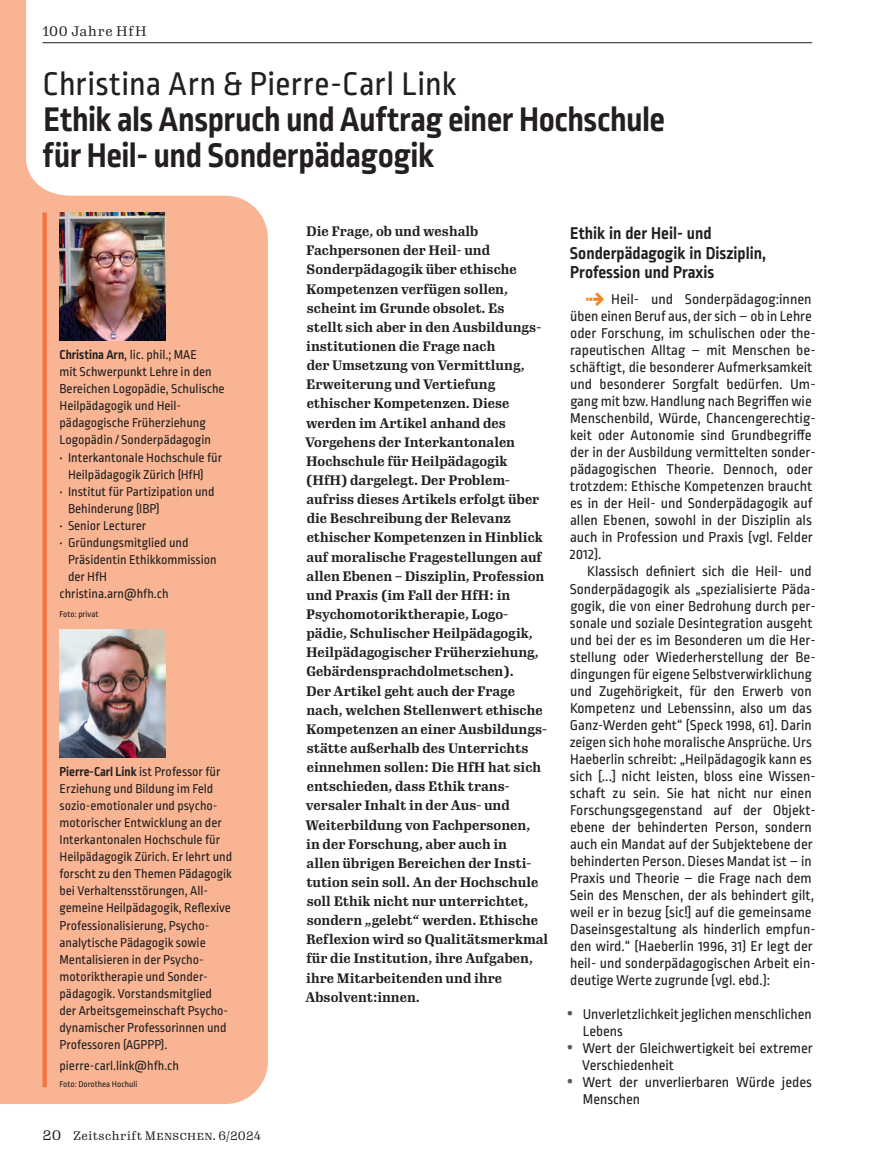
<style>
.page{position:relative;width:893px;height:1170px;background:#fff}
.page>*{position:absolute;margin:0;border:0;box-sizing:border-box;transform-origin:0 0}
.t1{font:700 36px/36px "Ropa Sans Pro";letter-spacing:-.01em;color:#231f20}
.t2{font:34.5px "Ropa Sans Pro";letter-spacing:.015em;color:#231f20}
.t3{font:700 18px/19.5px "Ropa Sans Pro";color:#231f20}
.t4{font:15px/17px "Ropa Sans Pro";color:#231f20}
.t5{font:700 13.5px/19.2px "Gimlet Text Condensed";color:#231f20}
.t6{font:13.5px/17px "Ropa Sans Pro";color:#231f20}
.t7{font:13.5px "Gimlet Text Narrow";letter-spacing:.045em;color:#231f20}
.t8{font:12px "Gimlet Text Narrow";letter-spacing:.03em;color:#231f20}
.t9{font:9px "Ropa Sans Pro";color:#231f20}
.s1{font-weight:700}
.s2{font-family:"Gimlet Text";font-size:13.5px}
.s3{font-weight:900;font-size:21px;color:#f58220}
.s4{font-size:33px;color:#57585a}
</style>
<div class="page">
<hr style="left:43px;top:42px;width:769px;height:1px;background:#231f20">
<div style="left:0;top:0;width:26px;height:778px;background:#f9b593"></div>
<svg style="left:26px;top:161px;width:42px;height:35px"></svg>
<div style="left:0;top:196px;width:268px;height:907px;background:#f9b593"></div>
<img style="left:60px;top:629px;width:106px;height:128px">
<img style="left:60px;top:213px;width:106px;height:127px">
<svg style="left:43px;top:212px;width:4px;height:875px;background:#f37746"></svg>
<p class="t7" style="left:43px;top:22px;width:106px">100 Jahre HfH</p>
<h2 class="t2" style="left:43px;top:65px;width:415px">Christina Arn &amp; Pierre-Carl Link</h2>
<h1 class="t1" style="left:43px;top:103px;width:624px">Ethik als Anspruch und Auftrag einer Hochschule für Heil- und Sonderpädagogik</h1>
<p class="t6" style="left:60px;top:347px;width:167px"><span class="s1">Christina Arn</span>, lic. phil.; MAE<br>mit Schwerpunkt Lehre in den<br>Bereichen Logopädie, Schulische<br>Heilpädagogik und Heil&shy;pädagogische Früherziehung<br>Logopädin / Sonderpädagogin</p>
<p class="t6" style="left:68px;top:449px;width:156px;text-indent:-9px">• Interkantonale Hochschule für<br>Heilpädagogik Zürich (HfH)</p>
<p class="t6" style="left:68px;top:483px;width:148px;text-indent:-9px">• Institut für Partizipation und<br>Behinderung (IBP)</p>
<p class="t6" style="left:60px;top:517px;width:88px">• Senior Lecturer</p>
<p class="t6" style="left:60px;top:534px;width:131px">• Gründungsmitglied und</p>
<p class="t6" style="left:68px;top:551px;width:150px">Präsidentin Ethikkommission</p>
<p class="t6" style="left:68px;top:568px;width:41px">der HfH</p>
<p class="t6" style="left:60px;top:585px;width:111px">christina.arn@hfh.ch</p>
<p class="t9" style="left:60px;top:609px;width:40px">Foto: privat</p>
<p class="t6" style="left:60px;top:764px;width:174px"><span class="s1">Pierre-Carl Link</span> ist Professor für<br>Erziehung und Bildung im Feld sozio-emotionaler und psycho&shy;motorischer Entwicklung an der<br>Interkantonalen Hochschule für<br>Heilpädagogik Zürich. Er lehrt und forscht zu den Themen Pädagogik bei Verhaltensstörungen, All&shy;gemeine Heilpädagogik, Reflexive<br>Professionalisierung, Psycho&shy;analytische Pädagogik sowie<br>Mentalisieren in der Psycho&shy;motoriktherapie und Sonder&shy;pädagogik. Vorstandsmitglied der Arbeitsgemeinschaft Psycho&shy;dynamischer Professorinnen und<br>Professoren (AGPPP).</p>
<p class="t6" style="left:60px;top:1057px;width:121px">pierre-carl.link@hfh.ch</p>
<p class="t9" style="left:60px;top:1079px;width:80px">Foto: Dorothea Hochuli</p>
<p class="t8" style="left:43px;top:1127px;width:220px"><span class="s2">20</span> Zeitschrift Menschen. 6/2024</p>
<p class="t5" style="left:305px;top:221px;width:245px">Die Frage, ob und weshalb<br>Fachpersonen der Heil- und<br>Sonderpädagogik über ethische<br>Kompetenzen verfügen sollen, scheint im Grunde obsolet. Es<br>stellt sich aber in den Ausbildungs&shy;institutionen die Frage nach<br>der Umsetzung von Vermittlung,<br>Erweiterung und Vertiefung ethischer Kompetenzen. Diese werden im Artikel anhand des<br>Vorgehens der Interkantonalen<br>Hochschule für Heilpädagogik (HfH) dargelegt. Der Problem&shy;aufriss dieses Artikels erfolgt über die Beschreibung der Relevanz ethischer Kompetenzen in Hinblick auf moralische Fragestellungen auf allen Ebenen – Disziplin, Profession und Praxis (im Fall der HfH: in<br>Psychomotoriktherapie, Logo&shy;pädie, Schulischer Heilpädagogik,<br>Heilpädagogischer Früherziehung,<br>Gebärdensprachdolmetschen).<br>Der Artikel geht auch der Frage nach, welchen Stellenwert ethische<br>Kompetenzen an einer Ausbildungs&shy;stätte außerhalb des Unterrichts einnehmen sollen: Die HfH hat sich entschieden, dass Ethik trans&shy;versaler Inhalt in der Aus- und<br>Weiterbildung von Fachpersonen,<br>in der Forschung, aber auch in<br>allen übrigen Bereichen der Insti&shy;tution sein soll. An der Hochschule soll Ethik nicht nur unterrichtet, sondern „gelebt“ werden. Ethische<br>Reflexion wird so Qualitätsmerkmal für die Institution, ihre Aufgaben, ihre Mitarbeitenden und ihre<br>Absolvent:innen.</p>
<p class="t3" style="left:570px;top:224px;width:197px">Ethik in der Heil- und<br>Sonderpädagogik in Disziplin,<br>Profession und Praxis</p>
<p class="t4" style="left:570px;top:292px;width:247px;text-indent:16px"><span class="s3">→</span> Heil- und Sonderpädagog:innen üben einen Beruf aus, der sich – ob in Lehre oder Forschung, im schulischen oder the&shy;rapeutischen Alltag – mit Menschen be&shy;schäftigt, die besonderer Aufmerksamkeit und besonderer Sorgfalt bedürfen. Um&shy;gang mit bzw. Handlung nach Begriffen wie Menschenbild, Würde, Chancengerechtig&shy;keit oder Autonomie sind Grundbegriffe der in der Ausbildung vermittelten sonder&shy;pädagogischen Theorie. Dennoch, oder trotzdem: Ethische Kompetenzen braucht es in der Heil- und Sonderpädagogik auf allen Ebenen, sowohl in der Disziplin als auch in Profession und Praxis (vgl. Felder 2012).</p>
<p class="t4" style="left:570px;top:564px;width:247px;text-indent:17px">Klassisch definiert sich die Heil- und Sonderpädagogik als „spezialisierte Päda&shy;gogik, die von einer Bedrohung durch per&shy;sonale und soziale Desintegration ausgeht und bei der es im Besonderen um die Her&shy;stellung oder Wiederherstellung der Be&shy;dingungen für eigene Selbstverwirklichung und Zugehörigkeit, für den Erwerb von Kompetenz und Lebenssinn, also um das Ganz-Werden geht“ (Speck 1998, 61). Darin zeigen sich hohe moralische Ansprüche. Urs Haeberlin schreibt: „Heilpädagogik kann es sich [...] nicht leisten, bloss eine Wissen&shy;schaft zu sein. Sie hat nicht nur einen Forschungsgegenstand auf der Objekt&shy;ebene der behinderten Person, sondern auch ein Mandat auf der Subjektebene der behinderten Person. Dieses Mandat ist – in Praxis und Theorie – die Frage nach dem Sein des Menschen, der als behindert gilt, weil er in bezug [sic!] auf die gemeinsame Daseinsgestaltung als hinderlich empfun&shy;den wird.“ (Haeberlin 1996, 31) Er legt der heil- und sonderpädagogischen Arbeit ein&shy;deutige Werte zugrunde (vgl. ebd.):</p>
<p class="t4" style="left:583px;top:1006px;width:230px;text-indent:-17px"><span class="s4">•</span> Unverletzlichkeit jeglichen menschlichen<br>Lebens</p>
<p class="t4" style="left:582px;top:1040px;width:232px;text-indent:-16px"><span class="s4">•</span> Wert der Gleichwertigkeit bei extremer<br>Verschiedenheit</p>
<p class="t4" style="left:583px;top:1074px;width:231px;text-indent:-17px"><span class="s4">•</span> Wert der unverlierbaren Würde jedes<br>Menschen</p>
</div>
